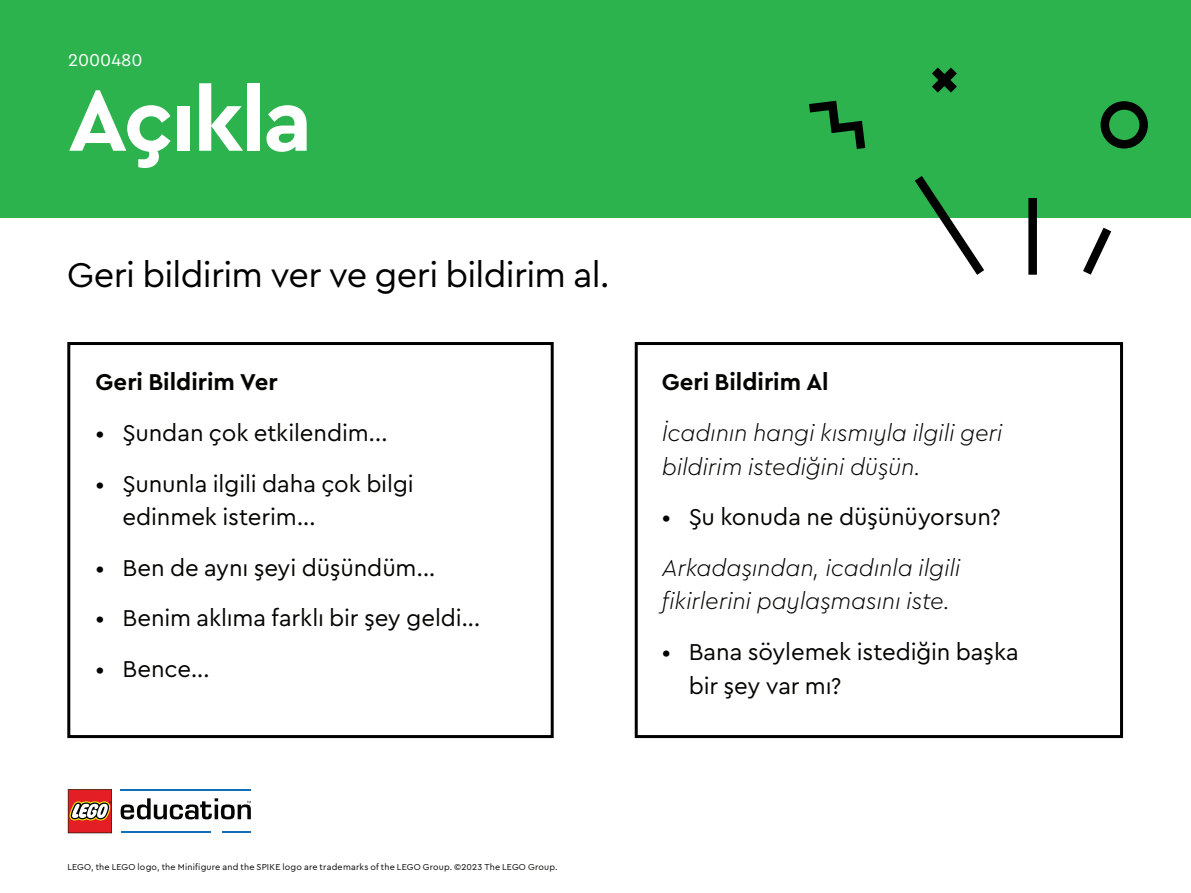
<style>
.page{position:relative;width:1191px;height:893px;background:#fff}
.page>*{position:absolute;margin:0;border:0;box-sizing:border-box;transform-origin:0 0}
.t1{font:700 90px "Cera Pro";letter-spacing:-.025em;color:#fff}
.t2{font:36px "Cera Pro";letter-spacing:-.02em;color:#000}
.t3{font:24px/33.6px "Cera Pro";letter-spacing:-.005em;color:#040503}
.t4{font:italic 300 24px/33.6px "Cera Pro";letter-spacing:-.01em;color:#040503}
.t5{font:700 24px "Cera Pro";color:#040503}
.t6{font:18px "Cera Pro";color:#fff}
.t7{font:9px "Cera Pro";letter-spacing:.025em;color:#040503}
</style>
<div class="page">
<div style="left:0;top:0;width:1191px;height:217px;background:#2db34e"></div>
<div style="left:67px;top:342px;width:487px;height:396px;border:3px solid #000"></div>
<div style="left:634px;top:342px;width:489px;height:396px;border:3px solid #000"></div>
<svg style="left:809px;top:100px;width:57px;height:49px"></svg>
<svg style="left:906px;top:176px;width:86px;height:99px"></svg>
<div style="left:1028px;top:198px;width:9px;height:77px;background:#000"></div>
<svg style="left:1083px;top:227px;width:29px;height:48px"></svg>
<svg style="left:932px;top:67px;width:25px;height:26px"></svg>
<div style="left:1100px;top:101px;width:48px;height:48px;border:9px solid #000;border-radius:50%"></div>
<hr style="left:121px;top:789px;width:130px;height:2px;background:#126db7">
<hr style="left:121px;top:831px;width:90px;height:2px;background:#126db7">
<hr style="left:222px;top:831px;width:29px;height:2px;background:#126db7">
<svg style="left:121px;top:798px;width:130px;height:21px"></svg>
<svg style="left:68px;top:789px;width:44px;height:44px;background:#c54e44"></svg>
<p class="t6" style="left:68px;top:48px;width:76px">2000480</p>
<h1 class="t1" style="left:68px;top:61px;width:246px">Açıkla</h1>
<h2 class="t2" style="left:67px;top:251px;width:544px">Geri bildirim ver ve geri bildirim al.</h2>
<p class="t5" style="left:96px;top:366px;width:184px">Geri Bildirim Ver</p>
<p class="t3" style="left:96px;top:415px;width:294px">• Şundan çok etkilendim...</p>
<p class="t3" style="left:123px;top:466px;width:293px;text-indent:-27px">• Şununla ilgili daha çok bilgi edinmek isterim...</p>
<p class="t3" style="left:96px;top:550px;width:341px">• Ben de aynı şeyi düşündüm...</p>
<p class="t3" style="left:96px;top:600px;width:386px">• Benim aklıma farklı bir şey geldi...</p>
<p class="t3" style="left:96px;top:651px;width:116px">• Bence...</p>
<p class="t5" style="left:661px;top:366px;width:168px">Geri Bildirim Al</p>
<p class="t4" style="left:661px;top:415px;width:342px">İcadının hangi kısmıyla ilgili geri bildirim istediğini düşün.</p>
<p class="t3" style="left:661px;top:499px;width:340px">• Şu konuda ne düşünüyorsun?</p>
<p class="t4" style="left:661px;top:550px;width:300px">Arkadaşından, icadınla ilgili fikirlerini paylaşmasını iste.</p>
<p class="t3" style="left:688px;top:634px;width:331px;text-indent:-27px">• Bana söylemek istediğin başka bir şey var mı?</p>
<p class="t7" style="left:68px;top:861px;width:491px">LEGO, the LEGO logo, the Minifigure and the SPIKE logo are trademarks of the LEGO Group. ©2023 The LEGO Group.</p>
</div>
